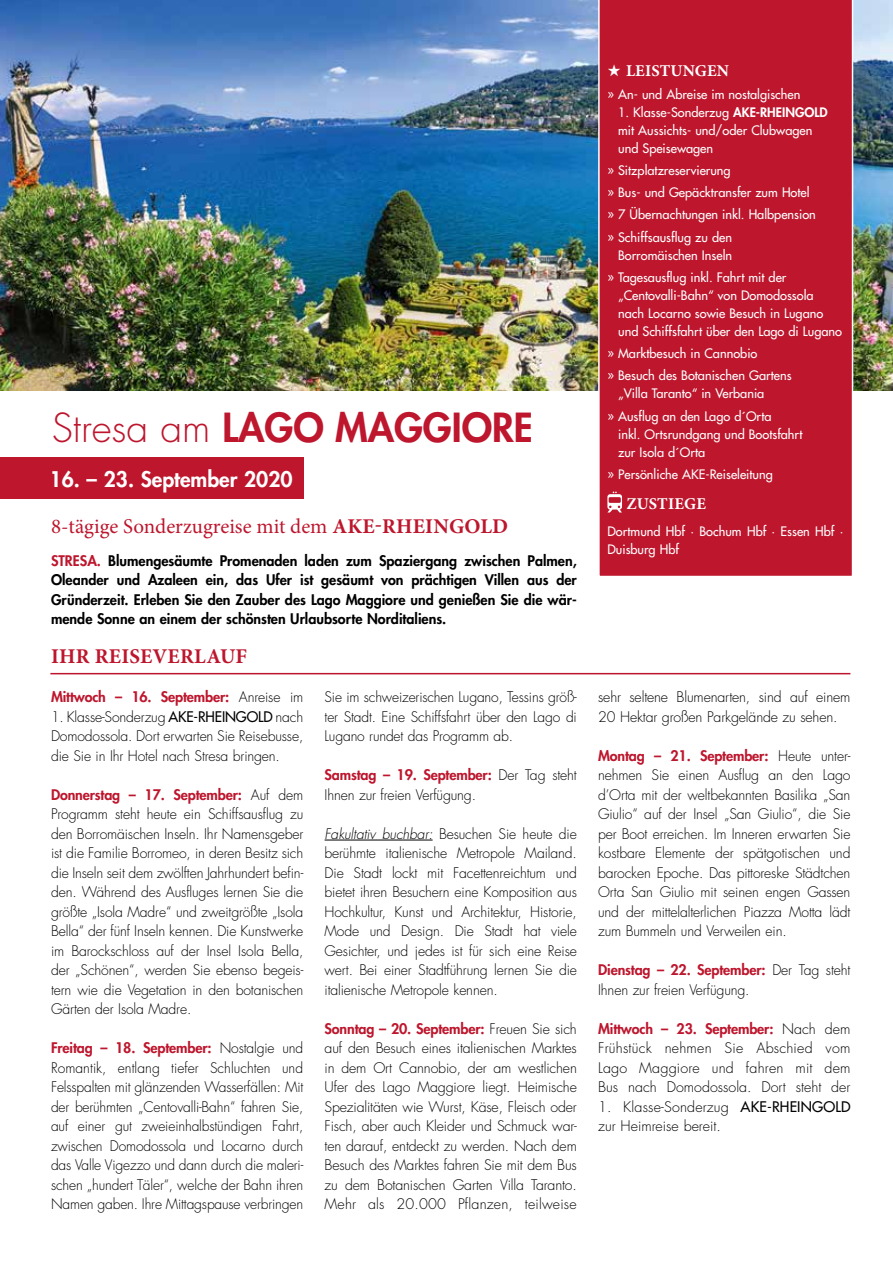
<style>
.page{position:relative;width:893px;height:1263px;background:#fff}
.page>*{position:absolute;margin:0;border:0;box-sizing:border-box;transform-origin:0 0}
.t1{font:800 39px "Futura Std";color:#bd162d}
.t2{font:21px "Minion Pro";color:#bd162d}
.t3{font:800 21px "Futura Std";color:#fff}
.t4{font:700 21px "Minion Pro";letter-spacing:.01em;color:#bd162d}
.t5{font:700 16.5px "Minion Pro";letter-spacing:.01em;color:#fff}
.t6{font:300 14.25px/19.5px "Futura Std";letter-spacing:-.01em;color:#000;text-align:justify}
.t7{font:800 14.25px/19.5px "Futura Std";color:#000;text-align:justify}
.t8{font:800 14.25px "Futura Std";letter-spacing:-.01em;color:#bd162d}
.t9{font:500 12.75px/18px "Futura Std";color:#fff}
.s1{font-weight:300}
.s2{font-weight:700}
.s3{color:#bd162d}
.s4{font-weight:300;color:#000}
.s5{font-weight:500}
.s6{font-weight:800;color:#bd162d}
.s7{font-style:italic}
.s8{font-weight:800}
</style>
<div class="page">
<img style="left:0;top:0;width:893px;height:390px">
<hr style="left:325px;top:840px;width:108px;height:1px;background:#000">
<div style="left:598px;top:0;width:255px;height:576px;background:#bd162d"></div>
<div style="left:0;top:458px;width:303px;height:41px;background:#bd162d"></div>
<hr style="left:50px;top:673px;width:800px;height:1px;background:#bd162d">
<svg style="left:607px;top:492px;width:15px;height:20px"></svg>
<h1 class="t1" style="left:52px;top:403px;width:483px"><span class="s1">Stresa am</span> LAGO MAGGIORE</h1>
<h2 class="t3" style="left:50px;top:466px;width:245px">16. – 23. September 2020</h2>
<h2 class="t2" style="left:51px;top:512px;width:459px">8-tägige Sonderzugreise mit dem <span class="s2">AKE-RHEINGOLD</span></h2>
<p class="t7" style="left:51px;top:550px;width:527px"><span class="s3">STRESA.</span> Blumengesäumte Promenaden laden zum Spaziergang zwischen Palmen, Oleander und Azaleen ein, das Ufer ist gesäumt von prächtigen Villen aus der Gründerzeit. Erleben Sie den Zauber des Lago Maggiore und genießen Sie die wär&shy;mende Sonne an einem der schönsten Urlaubsorte Norditaliens.</p>
<h2 class="t4" style="left:51px;top:641px;width:198px">IHR REISEVERLAUF</h2>
<p class="t8" style="left:51px;top:688px;width:254px">Mittwoch – 16. September: <span class="s4">Anreise im</span></p>
<p class="t6" style="left:51px;top:707px;width:254px">1. Klasse-Sonderzug <span class="s5">AKE-RHEINGOLD</span> nach Domodossola. Dort erwarten Sie Reisebusse, die Sie in Ihr Hotel nach Stresa bringen.</p>
<p class="t6" style="left:51px;top:785px;width:254px"><span class="s6">Donnerstag – 17. September:</span> Auf dem Programm steht heute ein Schiffsausflug zu den Borromäischen Inseln. Ihr Namensgeber ist die Familie Borromeo, in deren Besitz sich die Inseln seit dem zwölften Jahrhundert befin&shy;den. Während des Ausfluges lernen Sie die größte „Isola Madre“ und zweitgrößte „Isola Bella“ der fünf Inseln kennen. Die Kunstwerke im Barockschloss auf der Insel Isola Bella, der „Schönen“, werden Sie ebenso begeis&shy;tern wie die Vegetation in den botanischen Gärten der Isola Madre.</p>
<p class="t6" style="left:51px;top:1038px;width:254px"><span class="s6">Freitag – 18. September:</span> Nostalgie und Romantik, entlang tiefer Schluchten und Felsspalten mit glänzenden Wasserfällen: Mit der berühmten „Centovalli-Bahn“ fahren Sie, auf einer gut zweieinhalbstündigen Fahrt, zwischen Domodossola und Locarno durch das Valle Vigezzo und dann durch die maleri&shy;schen „hundert Täler“, welche der Bahn ihren Namen gaben. Ihre Mittagspause verbringen</p>
<p class="t6" style="left:325px;top:687px;width:254px">Sie im schweizerischen Lugano, Tessins größ&shy;ter Stadt. Eine Schiffsfahrt über den Lago di Lugano rundet das Programm ab.</p>
<p class="t6" style="left:325px;top:765px;width:254px"><span class="s6">Samstag – 19. September:</span> Der Tag steht<br>Ihnen zur freien Verfügung.</p>
<p class="t6" style="left:325px;top:824px;width:254px"><span class="s7">Fakultativ buchbar:</span> Besuchen Sie heute die berühmte italienische Metropole Mailand.<br>Die Stadt lockt mit Facettenreichtum und bietet ihren Besuchern eine Komposition aus Hochkultur, Kunst und Architektur, Historie, Mode und Design. Die Stadt hat viele Gesichter, und jedes ist für sich eine Reise wert. Bei einer Stadtführung lernen Sie die italienische Metropole kennen.</p>
<p class="t6" style="left:325px;top:1019px;width:254px"><span class="s6">Sonntag – 20. September:</span> Freuen Sie sich auf den Besuch eines italienischen Marktes in dem Ort Cannobio, der am westlichen Ufer des Lago Maggiore liegt. Heimische Spezialitäten wie Wurst, Käse, Fleisch oder Fisch, aber auch Kleider und Schmuck war&shy;ten darauf, entdeckt zu werden. Nach dem Besuch des Marktes fahren Sie mit dem Bus zu dem Botanischen Garten Villa Taranto.<br>Mehr als 20.000 Pflanzen, teilweise</p>
<p class="t5" style="left:607px;top:59px;width:123px">★ LEISTUNGEN</p>
<p class="t9" style="left:607px;top:85px;width:195px">» An- und Abreise im nostalgischen</p>
<p class="t9" style="left:618px;top:103px;width:211px">1. Klasse-Sonderzug <span class="s8">AKE-RHEINGOLD </span>mit Aussichts- und/oder Clubwagen und Speisewagen</p>
<p class="t9" style="left:607px;top:159px;width:210px;line-height:22.2px">» Sitzplatzreservierung<br>» Bus- und Gepäcktransfer zum Hotel » 7 Übernachtungen inkl. Halbpension » Schiffsausflug zu den</p>
<p class="t9" style="left:607px;top:244px;width:180px;line-height:22.2px;text-indent:11px">Borromäischen Inseln<br>» Tagesausflug inkl. Fahrt mit der</p>
<p class="t9" style="left:618px;top:286px;width:225px">„Centovalli-Bahn“ von Domodossola nach Locarno sowie Besuch in Lugano und Schiffsfahrt über den Lago di Lugano</p>
<p class="t9" style="left:607px;top:342px;width:186px;line-height:22.2px">» Marktbesuch in Cannobio<br>» Besuch des Botanischen Gartens</p>
<p class="t9" style="left:607px;top:383px;width:166px;line-height:22.2px;text-align:center">„Villa Taranto“ in Verbania<br>» Ausflug an den Lago d´Orta</p>
<p class="t9" style="left:618px;top:425px;width:186px">inkl. Ortsrundgang und Bootsfahrt zur Isola d´Orta</p>
<p class="t9" style="left:607px;top:465px;width:167px">» Persönliche AKE-Reiseleitung</p>
<p class="t5" style="left:626px;top:492px;width:81px">ZUSTIEGE</p>
<p class="t9" style="left:607px;top:522px;width:237px">Dortmund Hbf ∙ Bochum Hbf ∙ Essen Hbf ∙<br>Duisburg Hbf</p>
<p class="t6" style="left:598px;top:687px;width:254px">sehr seltene Blumenarten, sind auf einem<br>20 Hektar großen Parkgelände zu sehen.</p>
<p class="t6" style="left:598px;top:746px;width:254px"><span class="s6">Montag – 21. September:</span> Heute unter&shy;nehmen Sie einen Ausflug an den Lago d’Orta mit der weltbekannten Basilika „San Giulio“ auf der Insel „San Giulio“, die Sie per Boot erreichen. Im Inneren erwarten Sie kostbare Elemente der spätgotischen und barocken Epoche. Das pittoreske Städtchen Orta San Giulio mit seinen engen Gassen und der mittelalterlichen Piazza Motta lädt zum Bummeln und Verweilen ein.</p>
<p class="t6" style="left:598px;top:960px;width:254px"><span class="s6">Dienstag – 22. September:</span> Der Tag steht<br>Ihnen zur freien Verfügung.</p>
<p class="t6" style="left:598px;top:1019px;width:254px"><span class="s6">Mittwoch – 23. September:</span> Nach dem Frühstück nehmen Sie Abschied vom Lago Maggiore und fahren mit dem Bus nach Domodossola. Dort steht der</p>
<p class="t6" style="left:598px;top:1097px;width:254px">1. Klasse-Sonderzug <span class="s5">AKE-RHEINGOLD </span>zur Heimreise bereit.</p>
</div>
